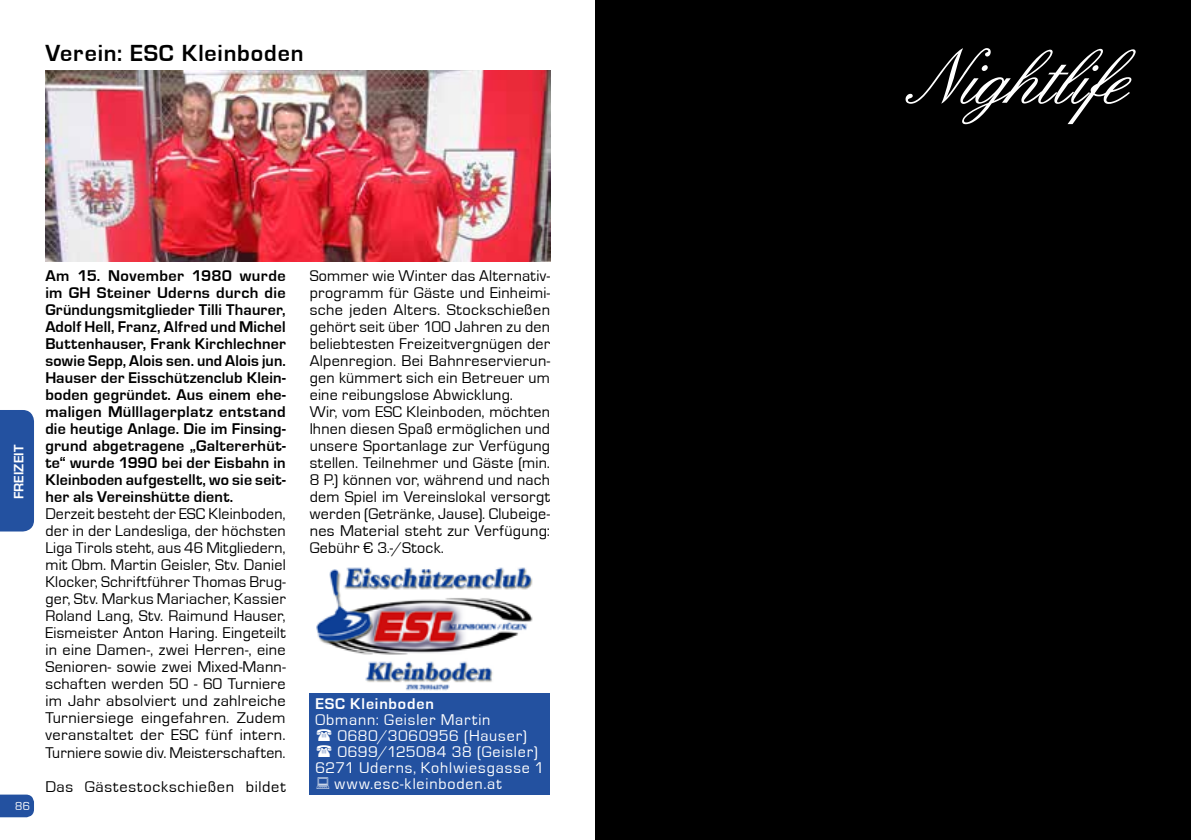
<style>
.page{position:relative;width:1191px;height:840px;background:#fff}
.page>*{position:absolute;margin:0;border:0;box-sizing:border-box;transform-origin:0 0}
.t1{font:84px "English";letter-spacing:-.045em;color:#fff}
.t2{font:700 24px "Eurostile";letter-spacing:.035em;color:#000}
.t3{font:16px/17px "Eurostile";letter-spacing:.015em;color:#000;text-align:justify}
.t4{font:700 16px/17px "Eurostile";letter-spacing:.015em;color:#000;text-align:justify}
.t5{font:16px "Eurostile";letter-spacing:.055em;color:#fff}
.t6{font:16px "Eurostile";letter-spacing:.03em;color:#fff}
.t7{font:16px "Eurostile";letter-spacing:.04em;color:#000}
.t8{font:700 16px "Eurostile";letter-spacing:.055em;color:#fff}
.t9{font:700 14px "Eurostile";letter-spacing:.005em;color:#fff}
.t10{font:12px "Eurostile";color:#fff}
</style>
<div class="page">
<div style="left:310px;top:692px;width:240px;height:102px;background:#2351a0"></div>
<svg style="left:0;top:794px;width:34px;height:22px"></svg>
<div style="left:0;top:410px;width:34px;height:121px;background:#2351a0"></div>
<div style="left:595px;top:0;width:596px;height:839px;background:#000"></div>
<img style="left:316px;top:567px;width:217px;height:124px">
<img style="left:45px;top:71px;width:505px;height:191px">
<h2 class="t2" style="left:45px;top:40px;width:260px">Verein: ESC Kleinboden</h2>
<p class="t9" style="left:11px;top:499px;width:56px;rotate:-90deg">FREIZEIT</p>
<p class="t10" style="left:15px;top:799px;width:16px">86</p>
<p class="t4" style="left:45px;top:267px;width:242px">Am 15. November 1980 wurde im GH Steiner Uderns durch die Gründungsmitglieder Tilli Thaurer, Adolf Hell, Franz, Alfred und Michel Buttenhauser, Frank Kirchlechner sowie Sepp, Alois sen. und Alois jun.<br>Hauser der Eisschützenclub Klein&shy;boden gegründet. Aus einem ehe&shy;maligen Mülllagerplatz entstand die heutige Anlage. Die im Finsing&shy;grund abgetragene „Galtererhüt&shy;te“ wurde 1990 bei der Eisbahn in Kleinboden aufgestellt, wo sie seit&shy;her als Vereinshütte dient.</p>
<p class="t3" style="left:45px;top:505px;width:242px">Derzeit besteht der ESC Kleinboden, der in der Landesliga, der höchsten Liga Tirols steht, aus 46 Mitgliedern, mit Obm. Martin Geisler, Stv. Daniel Klocker, Schriftführer Thomas Brug&shy;ger, Stv. Markus Mariacher, Kassier Roland Lang, Stv. Raimund Hauser, Eismeister Anton Haring. Eingeteilt in eine Damen-, zwei Herren-, eine Senioren- sowie zwei Mixed-Mann&shy;schaften werden 50 - 60 Turniere im Jahr absolviert und zahlreiche Turniersiege eingefahren. Zudem veranstaltet der ESC fünf intern.<br>Turniere sowie div. Meisterschaften.</p>
<p class="t7" style="left:45px;top:777px;width:242px">Das Gästestockschießen bildet</p>
<p class="t3" style="left:310px;top:267px;width:242px;text-align:left">Sommer wie Winter das Alternativ&shy;programm für Gäste und Einheimi&shy;sche jeden Alters. Stockschießen gehört seit über 100 Jahren zu den beliebtesten Freizeitvergnügen der Alpenregion. Bei Bahnreservierun&shy;gen kümmert sich ein Betreuer um eine reibungslose Abwicklung.<br>Wir, vom ESC Kleinboden, möchten Ihnen diesen Spaß ermöglichen und unsere Sportanlage zur Verfügung stellen. Teilnehmer und Gäste (min.<br>8 P.) können vor, während und nach dem Spiel im Vereinslokal versorgt werden (Getränke, Jause). Clubeige&shy;nes Material steht zur Verfügung:<br>Gebühr € 3.-/Stock.</p>
<p class="t8" style="left:315px;top:694px;width:120px">ESC Kleinboden</p>
<p class="t5" style="left:315px;top:710px;width:177px">Obmann: Geisler Martin</p>
<p class="t6" style="left:337px;top:726px;width:191px">0680/3060956 (Hauser)</p>
<p class="t6" style="left:337px;top:742px;width:202px">0699/125084 38 (Geisler)</p>
<p class="t5" style="left:315px;top:758px;width:230px">6271 Uderns, Kohlwiesgasse 1</p>
<p class="t5" style="left:334px;top:774px;width:168px">www.esc-kleinboden.at</p>
<h1 class="t1" style="left:927px;top:32px;width:243px">Nightlife</h1>
</div>
